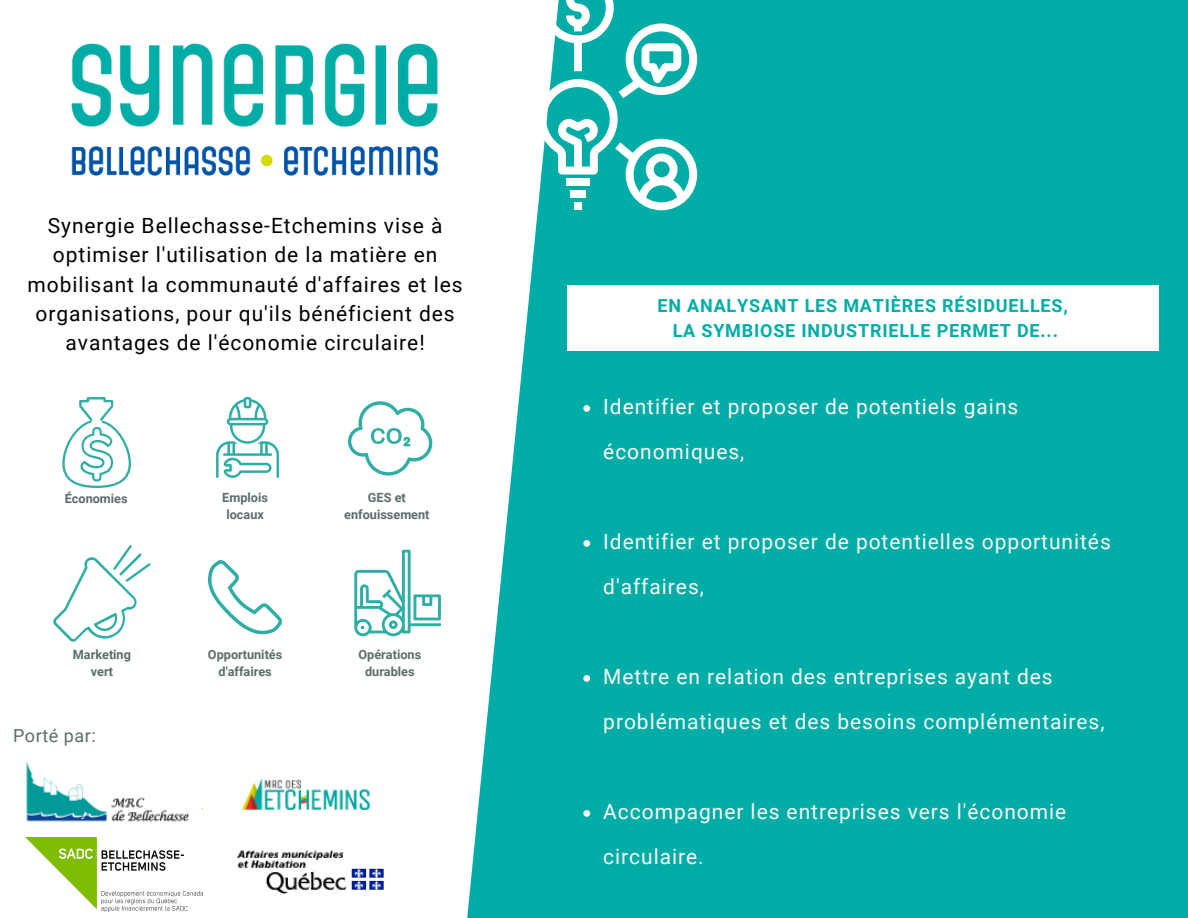
<style>
.page{position:relative;width:1188px;height:918px;background:#fff}
.page>*{position:absolute;margin:0;border:0;box-sizing:border-box;transform-origin:0 0}
.t1{font:21px/45px "Roboto";letter-spacing:.045em;color:#fafafa}
.t2{font:21px/29.2px "Roboto";letter-spacing:.045em;color:#000;text-align:center}
.t3{font:700 18px "Roboto";letter-spacing:.045em;color:#00ada6}
.t4{font:18px "Roboto";letter-spacing:.03em;color:#5a6d6c}
.t5{font:700 12.75px/17.2px "Roboto";color:#5a6d6c;text-align:center}
</style>
<div class="page">
<img style="left:71px;top:43px;width:368px;height:133px">
<div style="left:467px;top:0;width:721px;height:918px;background:#00ada6"></div>
<div style="left:568px;top:286px;width:591px;height:65px;background:#fff"></div>
<svg style="left:583px;top:405px;width:7px;height:7px"></svg>
<svg style="left:583px;top:540px;width:7px;height:7px"></svg>
<svg style="left:583px;top:675px;width:7px;height:7px"></svg>
<svg style="left:583px;top:810px;width:7px;height:7px"></svg>
<svg style="left:467px;top:0;width:230px;height:210px"></svg>
<svg style="left:208px;top:560px;width:74px;height:74px"></svg>
<svg style="left:354px;top:550px;width:87px;height:86px"></svg>
<svg style="left:62px;top:397px;width:69px;height:91px"></svg>
<svg style="left:53px;top:545px;width:98px;height:97px"></svg>
<svg style="left:216px;top:397px;width:63px;height:81px"></svg>
<svg style="left:348px;top:401px;width:84px;height:75px"></svg>
<img style="left:26px;top:762px;width:176px;height:60px">
<img style="left:237px;top:850px;width:147px;height:45px">
<img style="left:242px;top:779px;width:129px;height:31px">
<img style="left:25px;top:837px;width:160px;height:72px">
<img style="left:99px;top:885px;width:104px;height:26px">
<p class="t2" style="left:28px;top:211px;width:437px">Synergie Bellechasse-Etchemins vise à optimiser l'utilisation de la matière en mobilisant la communauté d'affaires et les organisations, pour qu'ils bénéficient des avantages de l'économie circulaire!</p>
<p class="t5" style="left:65px;top:490px;width:64px">Économies</p>
<p class="t5" style="left:73px;top:646px;width:60px">Marketing</p>
<p class="t5" style="left:91px;top:663px;width:24px">vert</p>
<p class="t4" style="left:13px;top:725px;width:84px">Porté par:</p>
<p class="t5" style="left:222px;top:489px;width:47px">Emplois</p>
<p class="t5" style="left:226px;top:506px;width:39px">locaux</p>
<p class="t5" style="left:208px;top:646px;width:76px">Opportunités</p>
<p class="t5" style="left:219px;top:663px;width:55px">d'affaires</p>
<p class="t5" style="left:344px;top:489px;width:87px">GES et enfouissement</p>
<p class="t5" style="left:359px;top:646px;width:64px">Opérations</p>
<p class="t5" style="left:365px;top:663px;width:51px">durables</p>
<p class="t3" style="left:658px;top:295px;width:412px">EN ANALYSANT LES MATIÈRES RÉSIDUELLES,</p>
<p class="t3" style="left:673px;top:320px;width:387px">LA SYMBIOSE INDUSTRIELLE PERMET DE...</p>
<p class="t1" style="left:603px;top:384px;width:417px">Identifier et proposer de potentiels gains économiques,</p>
<p class="t1" style="left:603px;top:519px;width:509px">Identifier et proposer de potentielles opportunités d'affaires,</p>
<p class="t1" style="left:603px;top:654px;width:503px">Mettre en relation des entreprises ayant des problématiques et des besoins complémentaires,</p>
<p class="t1" style="left:603px;top:789px;width:464px">Accompagner les entreprises vers l'économie circulaire.</p>
</div>
